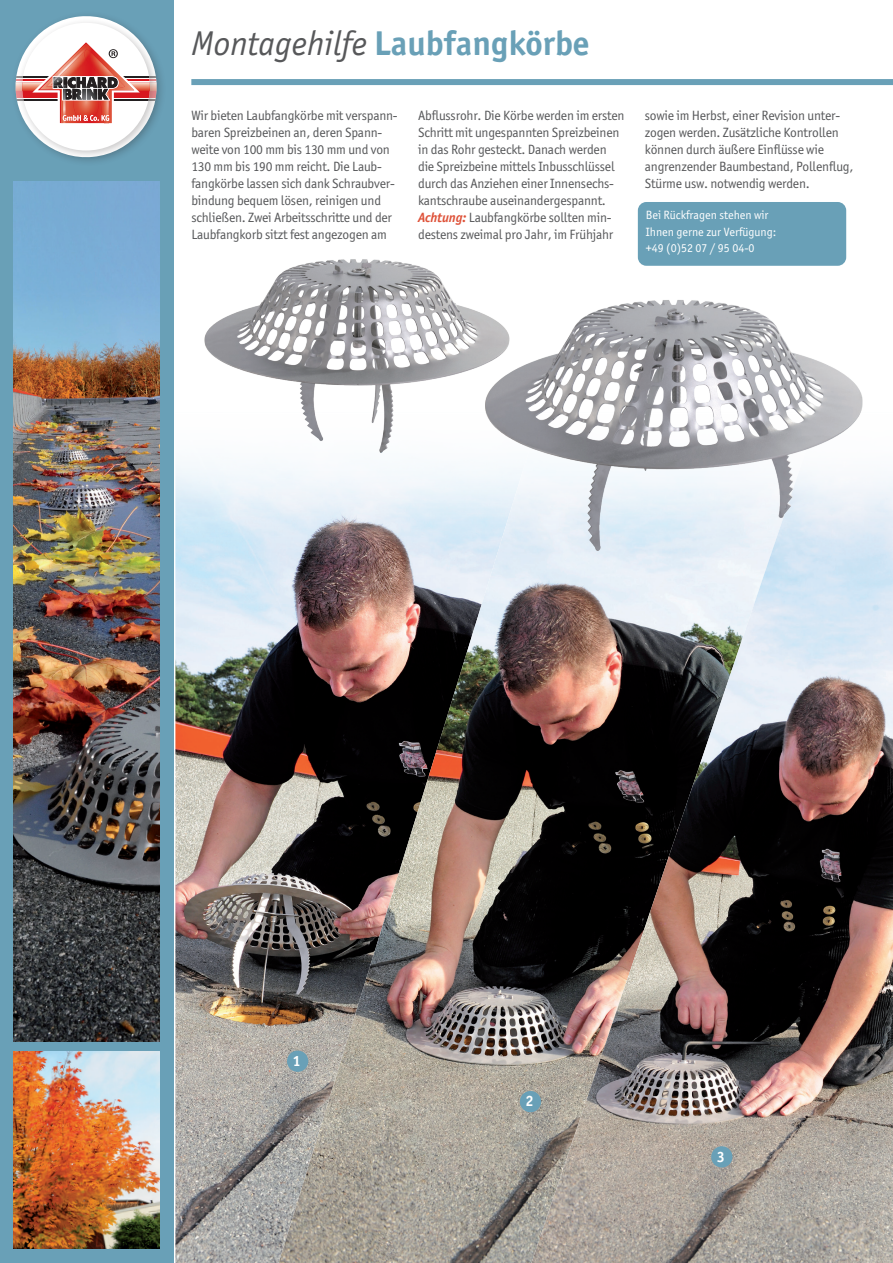
<style>
.page{position:relative;width:893px;height:1263px;background:#fff}
.page>*{position:absolute;margin:0;border:0;box-sizing:border-box;transform-origin:0 0}
.t1{font:700 34.5px "Officina Sans ITC Pro";color:#69a0b7}
.t2{font:700 15px "Officina Sans ITC Pro";color:#fff}
.t3{font:13.5px/17px "Officina Sans ITC Pro";letter-spacing:-.015em;color:#57585a}
.t4{font:12px/16.5px "Officina Sans ITC Pro";color:#fff}
.s1{font-weight:400;font-style:italic;color:#57585a}
.s2{font-weight:700;font-style:italic;color:#de5239}
</style>
<div class="page">
<div style="left:0;top:0;width:174px;height:1263px;background:#69a0b7"></div>
<svg style="left:15px;top:16px;width:145px;height:145px"></svg>
<img style="left:175px;top:556px;width:104px;height:707px">
<img style="left:279px;top:556px;width:252px;height:707px">
<img style="left:531px;top:556px;width:362px;height:707px">
<div style="left:287px;top:1050px;width:21px;height:22px;background:#69a0b7;border-radius:50%"></div>
<div style="left:711px;top:1146px;width:21px;height:21px;background:#69a0b7;border-radius:50%"></div>
<div style="left:191px;top:79px;width:702px;height:6px;background:#69a0b7"></div>
<div style="left:520px;top:1091px;width:21px;height:21px;background:#69a0b7;border-radius:50%"></div>
<svg style="left:175px;top:524px;width:718px;height:32px;background:#bbc2cd"></svg>
<svg style="left:175px;top:464px;width:718px;height:60px;fill:#edf4fa"></svg>
<img style="left:204px;top:259px;width:256px;height:194px">
<img style="left:460px;top:260px;width:413px;height:326px">
<img style="left:14px;top:1052px;width:145px;height:196px">
<img style="left:14px;top:182px;width:145px;height:860px">
<div style="left:638px;top:202px;width:208px;height:64px;background:#69a0b7;border-radius:9px"></div>
<h1 class="t1" style="left:191px;top:22px;width:400px"><span class="s1">Montagehilfe</span> Laubfangkörbe</h1>
<p class="t3" style="left:191px;top:107px;width:208px">Wir bieten Laubfangkörbe mit verspann&shy;baren Spreizbeinen an, deren Spann&shy;weite von 100 mm bis 130 mm und von 130 mm bis 190 mm reicht. Die Laub&shy;fangkörbe lassen sich dank Schraubver&shy;bindung bequem lösen, reinigen und schließen. Zwei Arbeitsschritte und der Laubfangkorb sitzt fest angezogen am</p>
<p class="t3" style="left:418px;top:107px;width:208px">Abflussrohr. Die Körbe werden im ersten Schritt mit ungespannten Spreizbeinen in das Rohr gesteckt. Danach werden die Spreizbeine mittels Inbusschlüssel durch das Anziehen einer Innensechs&shy;kantschraube auseinandergespannt.<br><span class="s2">Achtung:</span> Laubfangkörbe sollten min&shy;destens zweimal pro Jahr, im Frühjahr</p>
<p class="t3" style="left:645px;top:107px;width:210px">sowie im Herbst, einer Revision unter&shy;zogen werden. Zusätzliche Kontrollen können durch äußere Einflüsse wie angrenzender Baumbestand, Pollenflug, Stürme usw. notwendig werden.</p>
<p class="t4" style="left:646px;top:207px;width:132px">Bei Rückfragen stehen wir<br>Ihnen gerne zur Verfügung: +49 (0)52 07 / 95 04-0</p>
<p class="t2" style="left:293px;top:1051px;width:10px">1</p>
<p class="t2" style="left:526px;top:1092px;width:10px">2</p>
<p class="t2" style="left:717px;top:1147px;width:10px">3</p>
</div>
